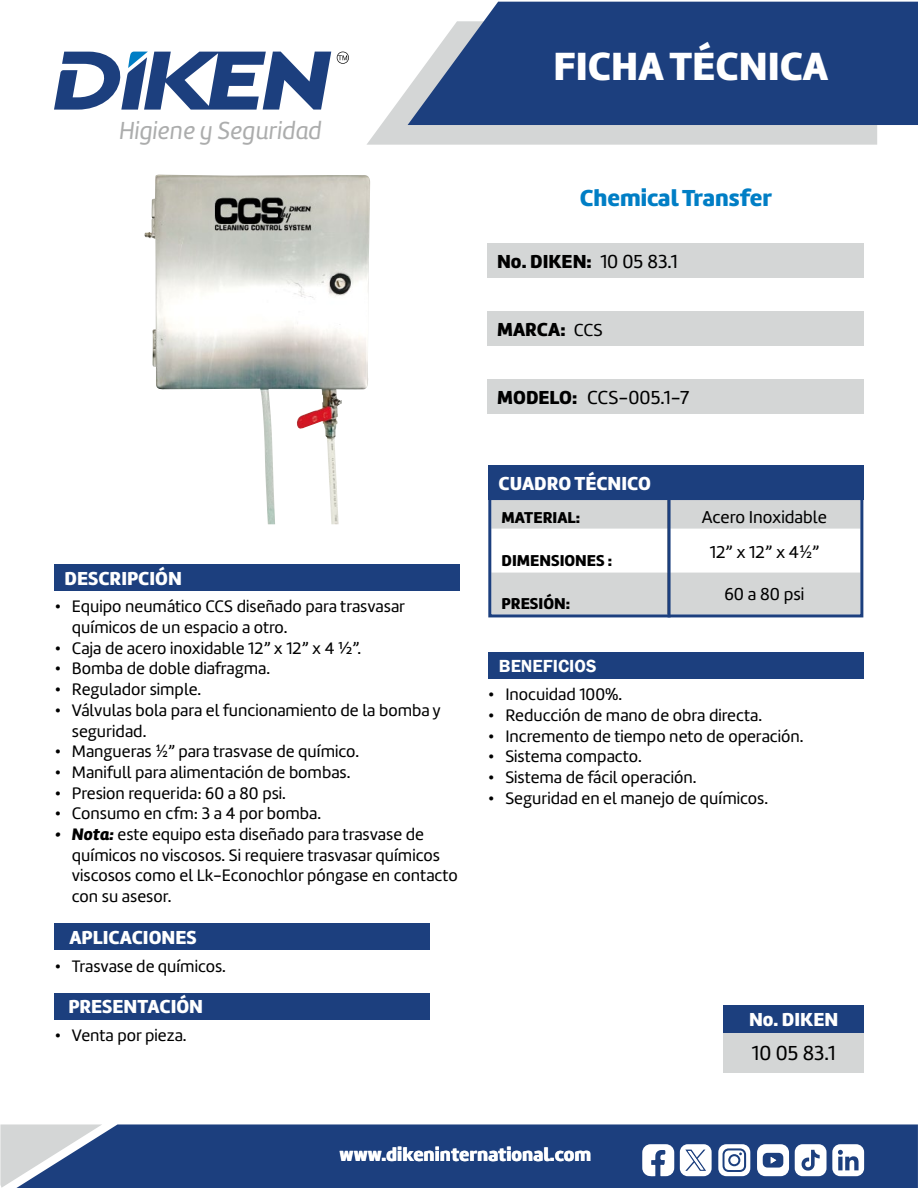
<style>
.page{position:relative;width:918px;height:1188px;background:#fff}
.page>*{position:absolute;margin:0;border:0;box-sizing:border-box;transform-origin:0 0}
.t1{font:40.8px "Amelia Basic Black";color:#fff}
.t2{font:25.5px "Amelia Basic Italic";color:#acadad}
.t3{font:24px "Amelia Basic Black";color:#007ec5}
.t4{font:21px "Amelia Basic";color:#000}
.t5{font:19.5px "Amelia Basic Black";color:#fff}
.t6{font:19.5px "Amelia Basic Black";color:#000}
.t7{font:19.5px "Amelia Basic";color:#000}
.t8{font:600 18px "Franklin Gothic";color:#fff}
.t9{font:17.85px "Amelia Basic";color:#000}
.t10{font:17.25px/20.7px "Amelia Basic";color:#000}
.t11{font:16.35px "Amelia Basic Black";color:#000}
.s1{font-family:"Lato"}
.s2{font-family:"Amelia Basic Black";font-style:italic}
.s3{font-family:"Amelia Basic"}
.s4{font-family:"Amelia Basic";font-size:18px}
.s5{font-family:"Amelia Basic Black"}
</style>
<div class="page">
<div style="left:102px;top:1124px;width:816px;height:64px;background:#1c3f7e"></div>
<svg style="left:0;top:1124px;width:102px;height:64px;background:#99a6bd"></svg>
<svg style="left:367px;top:88px;width:510px;height:57px;background:#d8dada"></svg>
<svg style="left:408px;top:2px;width:510px;height:123px;background:#315089"></svg>
<svg style="left:54px;top:51px;width:277px;height:59px"></svg>
<svg style="left:337px;top:52px;width:12px;height:12px"></svg>
<svg style="left:680px;top:1144px;width:32px;height:32px"></svg>
<svg style="left:642px;top:1144px;width:32px;height:32px"></svg>
<svg style="left:718px;top:1144px;width:32px;height:32px"></svg>
<div style="left:730px;top:1156px;width:8px;height:8px;background:#fff;border-radius:50%"></div>
<svg style="left:757px;top:1144px;width:32px;height:32px"></svg>
<svg style="left:795px;top:1144px;width:69px;height:32px"></svg>
<div style="left:489px;top:466px;width:375px;height:34px;background:#1c3f7e"></div>
<div style="left:487px;top:244px;width:377px;height:34px;background:#d4d6d6"></div>
<div style="left:487px;top:312px;width:377px;height:34px;background:#d4d6d6"></div>
<div style="left:487px;top:379px;width:377px;height:34px;background:#d4d6d6"></div>
<div style="left:55px;top:564px;width:405px;height:27px;background:#1c3f7e"></div>
<div style="left:55px;top:923px;width:375px;height:27px;background:#1c3f7e"></div>
<div style="left:55px;top:993px;width:375px;height:26px;background:#1c3f7e"></div>
<div style="left:488px;top:652px;width:376px;height:27px;background:#1c3f7e"></div>
<div style="left:724px;top:1005px;width:140px;height:28px;background:#1c3f7e"></div>
<div style="left:724px;top:1033px;width:140px;height:39px;background:#d4d6d6"></div>
<svg style="left:492px;top:501px;width:367px;height:112px"></svg>
<div style="left:488px;top:497px;width:375px;height:120px;border:3px solid #1c3f7e"></div>
<hr style="left:668px;top:500px;width:3px;height:117px;background:#1c3f7e">
<img style="left:145px;top:174px;width:225px;height:350px">
<h2 class="t2" style="left:119px;top:116px;width:204px">Higiene y Seguridad</h2>
<p class="t5" style="left:65px;top:567px;width:119px">DESCRIPCIÓN</p>
<p class="t10" style="left:72px;top:596px;width:335px;text-indent:-17px">• Equipo neumático CCS diseñado para trasvasar químicos de un espacio a otro.</p>
<p class="t10" style="left:55px;top:638px;width:308px">• Caja de acero inoxidable 12” x 12” x 4 ¾”.</p>
<p class="t10" style="left:55px;top:658px;width:217px">• Bomba de doble diafragma.</p>
<p class="t10" style="left:55px;top:679px;width:148px">• Regulador simple.</p>
<p class="t10" style="left:72px;top:700px;width:370px;text-indent:-17px">• Válvulas bola para el funcionamiento de la bomba y seguridad.</p>
<p class="t10" style="left:55px;top:741px;width:306px">• Mangueras <span class="s1">½</span>” para trasvase de químico.</p>
<p class="t10" style="left:55px;top:762px;width:297px">• Manifull para alimentación de bombas.</p>
<p class="t10" style="left:55px;top:783px;width:233px">• Presion requerida: 60 a 80 psi.</p>
<p class="t10" style="left:55px;top:803px;width:268px">• Consumo en cfm: 3 a 4 por bomba.</p>
<p class="t10" style="left:72px;top:824px;width:388px;text-indent:-17px"><span class="s2">• Nota:</span> este equipo esta diseñado para trasvase de químicos no viscosos. Si requiere trasvasar químicos viscosos como el Lk-Econochlor póngase en contacto con su asesor.</p>
<p class="t5" style="left:69px;top:926px;width:129px">APLICACIONES</p>
<p class="t10" style="left:55px;top:956px;width:173px">• Trasvase de químicos.</p>
<p class="t5" style="left:68px;top:995px;width:136px">PRESENTACIÓN</p>
<p class="t10" style="left:55px;top:1025px;width:133px">• Venta por pieza.</p>
<h1 class="t1" style="left:553px;top:41px;width:276px">FICHA TÉCNICA</h1>
<h3 class="t3" style="left:580px;top:184px;width:194px">Chemical Transfer</h3>
<p class="t6" style="left:497px;top:250px;width:182px">No. DIKEN: <span class="s3">10 05 83.1</span></p>
<p class="t6" style="left:497px;top:318px;width:107px">MARCA: <span class="s4">CCS</span></p>
<p class="t7" style="left:497px;top:386px;width:194px"><span class="s5">MODELO:</span> CCS-005.1-7</p>
<p class="t5" style="left:499px;top:472px;width:154px">CUADRO TÉCNICO</p>
<p class="t11" style="left:502px;top:507px;width:80px">MATERIAL:</p>
<p class="t9" style="left:702px;top:507px;width:127px">Acero Inoxidable</p>
<p class="t11" style="left:502px;top:551px;width:112px">DIMENSIONES :</p>
<p class="t9" style="left:710px;top:541px;width:111px">12” x 12” x 4<span class="s1">½</span>”</p>
<p class="t11" style="left:502px;top:593px;width:70px">PRESIÓN:</p>
<p class="t9" style="left:724px;top:584px;width:81px">60 a 80 psi</p>
<p class="t8" style="left:499px;top:654px;width:99px">BENEFICIOS</p>
<p class="t10" style="left:488px;top:684px;width:135px">• Inocuidad 100%.</p>
<p class="t10" style="left:488px;top:705px;width:275px">• Reducción de mano de obra directa.</p>
<p class="t10" style="left:488px;top:726px;width:317px">• Incremento de tiempo neto de operación.</p>
<p class="t10" style="left:488px;top:746px;width:155px">• Sistema compacto.</p>
<p class="t10" style="left:488px;top:767px;width:210px">• Sistema de fácil operación.</p>
<p class="t10" style="left:488px;top:788px;width:281px">• Seguridad en el manejo de químicos.</p>
<p class="t5" style="left:749px;top:1008px;width:91px">No. DIKEN</p>
<p class="t4" style="left:752px;top:1041px;width:85px">10 05 83.1</p>
<p class="t5" style="left:340px;top:1143px;width:253px">www.dikeninternational.com</p>
</div>
